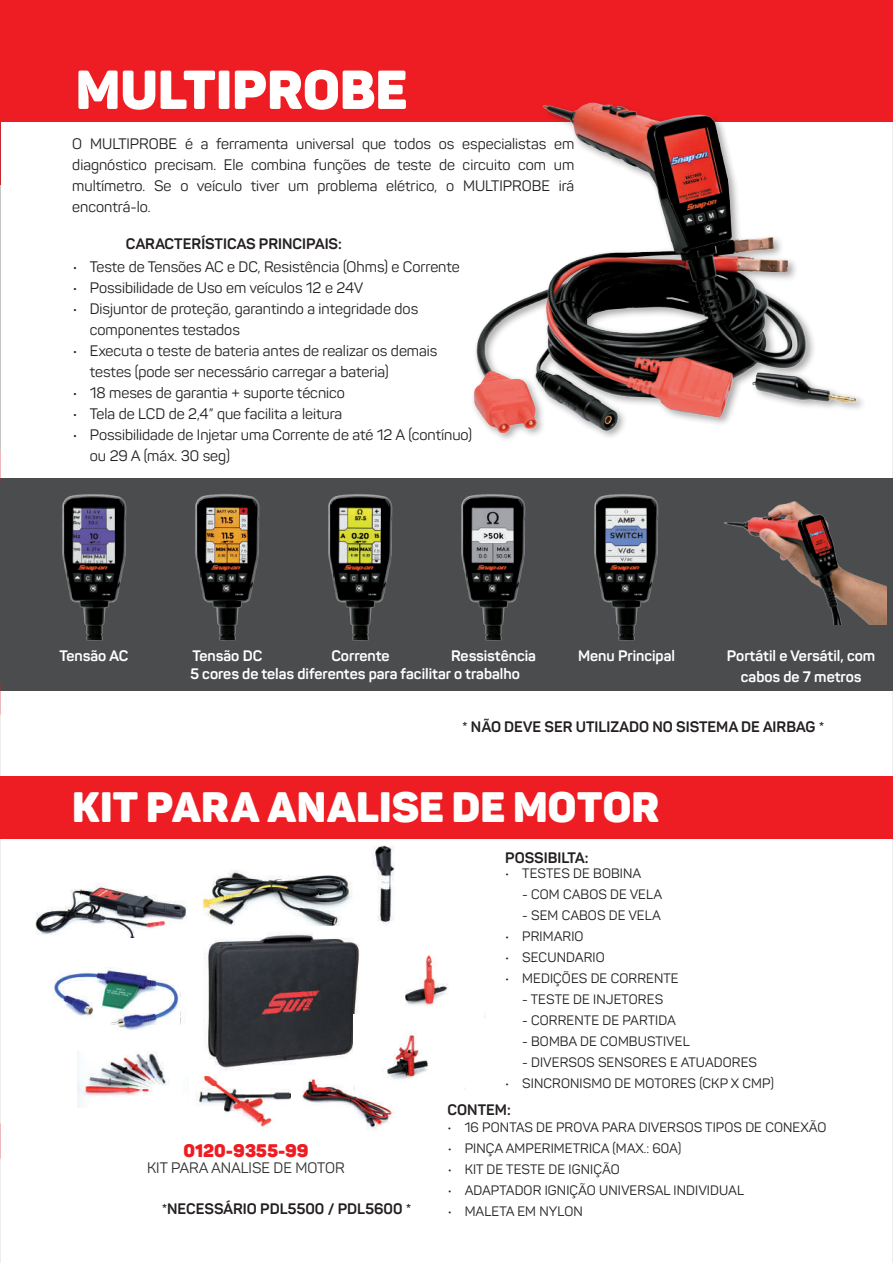
<style>
.page{position:relative;width:893px;height:1263px;background:#fff}
.page>*{position:absolute;margin:0;border:0;box-sizing:border-box;transform-origin:0 0}
.t1{font:900 54px "Panton";color:#fff}
.t2{font:900 42px "Panton";letter-spacing:.005em;color:#fff}
.t3{font:900 18px "Panton";color:#ee1d23}
.t4{font:15px/21px "Panton";color:#231f20}
.t5{font:700 15px/21px "Panton";color:#fff;text-align:center}
.t6{font:700 15px "Panton";color:#231f20}
.t7{font:15px "Panton";color:#312f30}
.t8{font:13.5px "Panton";letter-spacing:.01em;color:#231f20}
</style>
<div class="page">
<hr style="left:0;top:0;width:1px;height:1263px;background:#dcdddf">
<hr style="left:892px;top:0;width:1px;height:1263px;background:#dcdddf">
<img style="left:358px;top:838px;width:112px;height:88px">
<div style="left:0;top:478px;width:893px;height:213px;background:#4b4c4d"></div>
<hr style="left:0;top:0;width:1px;height:185px;background:#ee1d23">
<div style="left:0;top:0;width:893px;height:122px;background:#ee1d23"></div>
<img style="left:473px;top:102px;width:390px;height:338px">
<img style="left:62px;top:494px;width:65px;height:147px">
<img style="left:195px;top:494px;width:65px;height:147px">
<img style="left:35px;top:883px;width:152px;height:55px">
<img style="left:405px;top:954px;width:81px;height:64px">
<img style="left:78px;top:1051px;width:111px;height:56px">
<img style="left:195px;top:1076px;width:96px;height:53px">
<img style="left:302px;top:1079px;width:93px;height:50px">
<img style="left:190px;top:838px;width:168px;height:88px">
<img style="left:53px;top:967px;width:128px;height:63px">
<img style="left:181px;top:926px;width:178px;height:149px">
<img style="left:328px;top:494px;width:65px;height:147px">
<img style="left:461px;top:494px;width:65px;height:147px">
<img style="left:594px;top:494px;width:65px;height:147px">
<img style="left:724px;top:501px;width:163px;height:123px">
<img style="left:353px;top:1015px;width:112px;height:74px">
<div style="left:0;top:776px;width:893px;height:62px;background:#ee1d23"></div>
<h1 class="t1" style="left:76px;top:55px;width:333px">MULTIPROBE</h1>
<p class="t4" style="left:72px;top:133px;width:503px;text-align:justify">O MULTIPROBE é a ferramenta universal que todos os especialistas em diagnóstico precisam. Ele combina funções de teste de circuito com um multímetro. Se o veículo tiver um problema elétrico, o MULTIPROBE irá encontrá-lo.</p>
<p class="t6" style="left:126px;top:235px;width:217px">CARACTERÍSTICAS PRINCIPAIS:</p>
<p class="t4" style="left:73px;top:256px;width:388px">• Teste de Tensões AC e DC, Resistência (Ohms) e Corrente</p>
<p class="t4" style="left:73px;top:277px;width:292px">• Possibilidade de Uso em veículos 12 e 24V</p>
<p class="t4" style="left:90px;top:298px;width:330px;text-indent:-17px">• Disjuntor de proteção, garantindo a integridade dos componentes testados</p>
<p class="t4" style="left:90px;top:340px;width:349px;text-indent:-17px">• Executa o teste de bateria antes de realizar os demais testes (pode ser necessário carregar a bateria)</p>
<p class="t4" style="left:73px;top:382px;width:274px">• 18 meses de garantia + suporte técnico</p>
<p class="t4" style="left:73px;top:403px;width:271px">• Tela de LCD de 2,4” que facilita a leitura</p>
<p class="t4" style="left:90px;top:424px;width:384px;text-indent:-17px">• Possibilidade de Injetar uma Corrente de até 12 A (contínuo) ou 29 A (máx. 30 seg)</p>
<p class="t5" style="left:59px;top:645px;width:70px">Tensão AC</p>
<p class="t5" style="left:193px;top:645px;width:71px">Tensão DC</p>
<p class="t5" style="left:331px;top:645px;width:60px">Corrente</p>
<p class="t5" style="left:451px;top:645px;width:87px">Ressistência</p>
<p class="t5" style="left:578px;top:645px;width:99px">Menu Principal</p>
<p class="t5" style="left:190px;top:663px;width:331px">5 cores de telas diferentes para facilitar o trabalho</p>
<p class="t5" style="left:727px;top:645px;width:150px">Portátil e Versátil, com cabos de 7 metros</p>
<p class="t6" style="left:462px;top:718px;width:363px">* NÃO DEVE SER UTILIZADO NO SISTEMA DE AIRBAG *</p>
<h2 class="t2" style="left:72px;top:780px;width:589px">KIT PARA ANALISE DE MOTOR</h2>
<p class="t3" style="left:183px;top:1139px;width:127px">0120-9355-99</p>
<p class="t7" style="left:147px;top:1159px;width:199px">KIT PARA ANALISE DE MOTOR</p>
<p class="t6" style="left:505px;top:848px;width:85px">POSSIBILTA:</p>
<p class="t8" style="left:505px;top:865px;width:138px">• TESTES DE BOBINA</p>
<p class="t8" style="left:522px;top:886px;width:141px">- COM CABOS DE VELA</p>
<p class="t8" style="left:522px;top:907px;width:140px">- SEM CABOS DE VELA</p>
<p class="t8" style="left:505px;top:928px;width:80px">• PRIMARIO</p>
<p class="t8" style="left:505px;top:949px;width:101px">• SECUNDARIO</p>
<p class="t8" style="left:505px;top:970px;width:175px">• MEDIÇÕES DE CORRENTE</p>
<p class="t8" style="left:522px;top:991px;width:142px">- TESTE DE INJETORES</p>
<p class="t8" style="left:522px;top:1012px;width:155px">- CORRENTE DE PARTIDA</p>
<p class="t8" style="left:522px;top:1033px;width:169px">- BOMBA DE COMBUSTIVEL</p>
<p class="t8" style="left:522px;top:1054px;width:236px">- DIVERSOS SENSORES E ATUADORES</p>
<p class="t8" style="left:505px;top:1075px;width:270px">• SINCRONISMO DE MOTORES (CKP X CMP)</p>
<p class="t6" style="left:448px;top:1100px;width:65px">CONTEM:</p>
<p class="t8" style="left:448px;top:1118px;width:380px">• 16 PONTAS DE PROVA PARA DIVERSOS TIPOS DE CONEXÃO</p>
<p class="t8" style="left:448px;top:1139px;width:235px">• PINÇA AMPERIMETRICA (MAX.: 60A)</p>
<p class="t8" style="left:448px;top:1160px;width:173px">• KIT DE TESTE DE IGNIÇÃO</p>
<p class="t8" style="left:448px;top:1181px;width:298px">• ADAPTADOR IGNIÇÃO UNIVERSAL INDIVIDUAL</p>
<p class="t6" style="left:162px;top:1199px;width:251px">*NECESSÁRIO PDL5500 / PDL5600 *</p>
<p class="t8" style="left:448px;top:1202px;width:137px">• MALETA EM NYLON</p>
</div>
